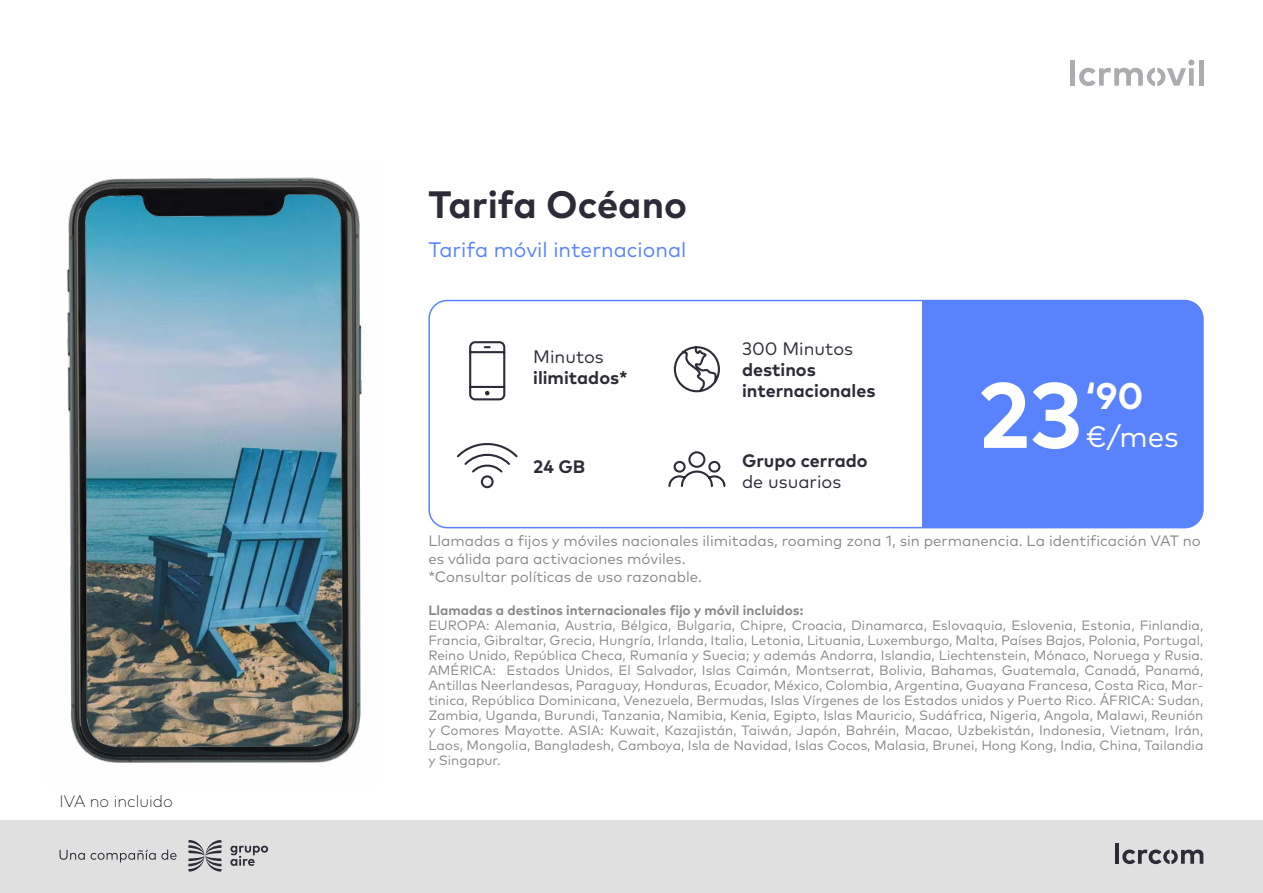
<style>
.page{position:relative;width:1263px;height:893px;background:#fff}
.page>*{position:absolute;margin:0;border:0;box-sizing:border-box;transform-origin:0 0}
.t1{font:700 92.25px "Mark OT";color:#fff}
.t2{font:700 38.1px "Mark OT";color:#2e2b38}
.t3{font:700 36.9px "Mark OT";color:#fff}
.t4{font:29.55px "Mark OT";color:#fff}
.t5{font:21px "Mark OT";color:#5982ff}
.t6{font:700 18px/21px "Mark OT";color:#2e2b38}
.t7{font:18px "Mark OT";color:#2e2b38}
.t8{font:300 expanded 16.5px "Mark OT";color:#000}
.t9{font:15px/18px "Mark OT";color:#898989}
.t10{font:13.5px/15px "Mark OT";color:#898989;text-align:justify}
.t11{font:700 13.5px "Mark OT";color:#898989}
</style>
<div class="page">
<div style="left:0;top:821px;width:1263px;height:72px;background:#e0e0e0"></div>
<hr style="left:1115px;top:843px;width:4px;height:21px;background:#2e2b38">
<svg style="left:1122px;top:849px;width:81px;height:15px"></svg>
<svg style="left:188px;top:840px;width:33px;height:32px"></svg>
<svg style="left:230px;top:846px;width:38px;height:20px"></svg>
<svg style="left:60px;top:850px;width:25px;height:10px"></svg>
<svg style="left:91px;top:849px;width:86px;height:13px"></svg>
<div style="left:922px;top:301px;width:281px;height:227px;background:#5982ff"></div>
<div style="left:428px;top:300px;width:775px;height:228px;border:2px solid #5982ff;border-radius:18px"></div>
<svg style="left:469px;top:341px;width:37px;height:60px"></svg>
<svg style="left:457px;top:443px;width:61px;height:46px"></svg>
<svg style="left:673px;top:346px;width:47px;height:47px"></svg>
<svg style="left:668px;top:451px;width:58px;height:36px"></svg>
<img style="left:66px;top:177px;width:296px;height:586px">
<div style="left:1070px;top:60px;width:5px;height:26px;background:#ababb0"></div>
<svg style="left:1079px;top:60px;width:115px;height:26px"></svg>
<hr style="left:1199px;top:60px;width:4px;height:26px;background:#ababb0">
<p class="t8" style="left:60px;top:792px;width:115px">IVA no incluido</p>
<h2 class="t2" style="left:428px;top:180px;width:260px">Tarifa Océano</h2>
<h3 class="t5" style="left:428px;top:237px;width:259px">Tarifa móvil internacional</h3>
<h3 class="t7" style="left:533px;top:345px;width:72px">Minutos</h3>
<h3 class="t6" style="left:533px;top:367px;width:96px">ilimitados*</h3>
<h3 class="t6" style="left:533px;top:456px;width:54px">24 GB</h3>
<h3 class="t7" style="left:742px;top:338px;width:113px">300 Minutos</h3>
<h3 class="t6" style="left:742px;top:359px;width:135px">destinos internacionales</h3>
<h3 class="t6" style="left:742px;top:450px;width:127px">Grupo cerrado</h3>
<h3 class="t7" style="left:742px;top:471px;width:101px">de usuarios</h3>
<h1 class="t1" style="left:978px;top:355px;width:106px">23</h1>
<h3 class="t3" style="left:1086px;top:372px;width:59px">‘90</h3>
<h3 class="t4" style="left:1086px;top:418px;width:94px">€/mes</h3>
<p class="t9" style="left:428px;top:532px;width:774px">Llamadas a fijos y móviles nacionales ilimitadas, roaming zona 1, sin permanencia. La identificación VAT no es válida para activaciones móviles.<br>*Consultar políticas de uso razonable.</p>
<p class="t11" style="left:428px;top:602px;width:377px">Llamadas a destinos internacionales fijo y móvil incluidos:</p>
<p class="t10" style="left:428px;top:618px;width:776px">EUROPA: Alemania, Austria, Bélgica, Bulgaria, Chipre, Croacia, Dinamarca, Eslovaquia, Eslovenia, Estonia, Finlandia, Francia, Gibraltar, Grecia, Hungría, Irlanda, Italia, Letonia, Lituania, Luxemburgo, Malta, Países Bajos, Polonia, Portugal, Reino Unido, República Checa, Rumanía y Suecia; y además Andorra, Islandia, Liechtenstein, Mónaco, Noruega y Rusia.<br>AMÉRICA: Estados Unidos, El Salvador, Islas Caimán, Montserrat, Bolivia, Bahamas, Guatemala, Canadá, Panamá, Antillas Neerlandesas, Paraguay, Honduras, Ecuador, México, Colombia, Argentina, Guayana Francesa, Costa Rica, Mar&shy;tinica, República Dominicana, Venezuela, Bermudas, Islas Vírgenes de los Estados unidos y Puerto Rico. ÁFRICA: Sudan, Zambia, Uganda, Burundi, Tanzania, Namibia, Kenia, Egipto, Islas Mauricio, Sudáfrica, Nigeria, Angola, Malawi, Reunión y Comores Mayotte. ASIA: Kuwait, Kazajistán, Taiwán, Japón, Bahréin, Macao, Uzbekistán, Indonesia, Vietnam, Irán, Laos, Mongolia, Bangladesh, Camboya, Isla de Navidad, Islas Cocos, Malasia, Brunei, Hong Kong, India, China, Tailandia y Singapur.</p>
</div>
